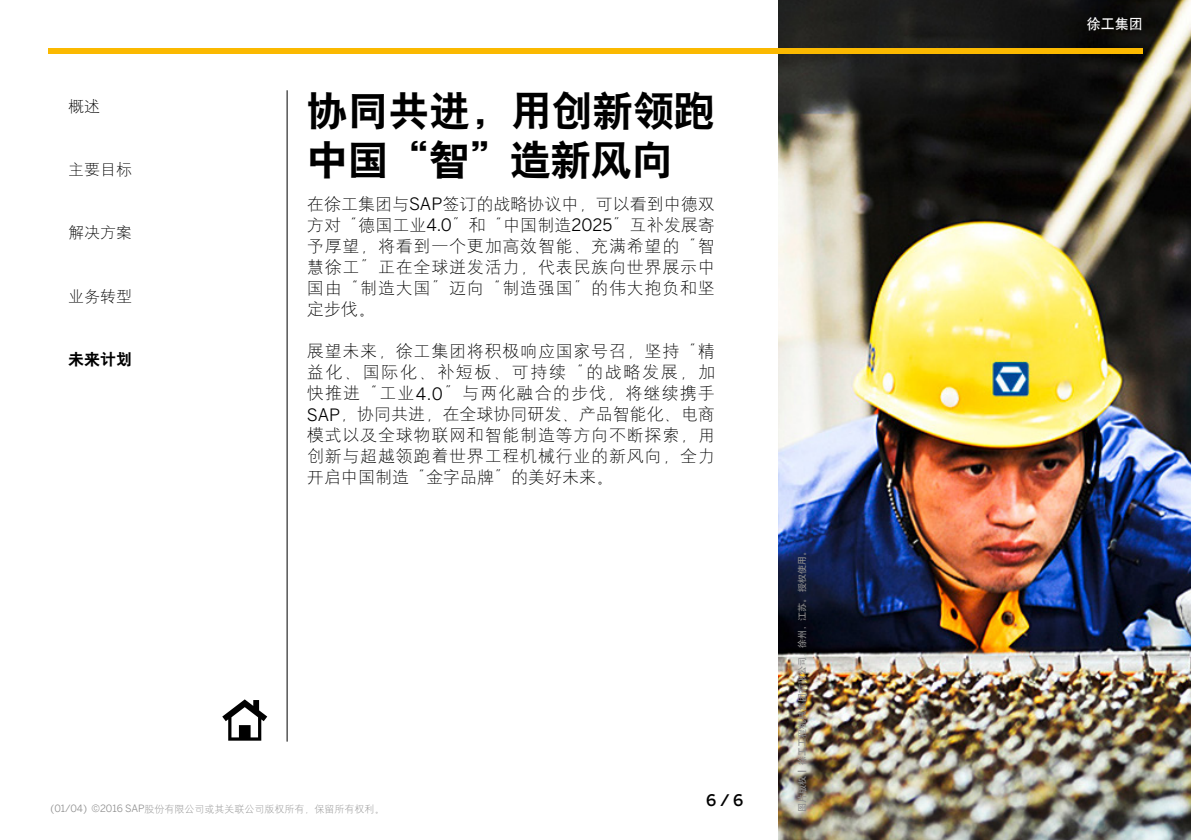
<style>
.page{position:relative;width:1191px;height:840px;background:#fff}
.page>*{position:absolute;margin:0;border:0;box-sizing:border-box;transform-origin:0 0}
.t1{font:41px/49px "H Yb 2 gj";letter-spacing:-.005em;color:#000}
.t2{font:17px/21px "H Yg 1 gj";letter-spacing:.045em;color:#000;text-align:justify}
.t3{font:16px "H Yg 1 gj";color:#000}
.t4{font:16px "H Yb 2 gj";color:#000}
.t5{font:500 16px "Benton Sans";color:#000}
.t6{font:14px "H Yb 1 gj";color:#fff}
.t7{font:10px "H Yg 1 gj";color:#8d8d8d}
.t8{font:9px "H Yb 1 gj";color:#8d8d8d}
.s1{font-family:"Benton Sans"}
.s2{font-family:"Benton Sans";font-weight:500}
</style>
<div class="page">
<img style="left:778px;top:0;width:413px;height:839px">
<hr style="left:287px;top:90px;width:1px;height:651px;background:#000">
<div style="left:48px;top:48px;width:1094px;height:6px;background:#fbb900"></div>
<svg style="left:222px;top:699px;width:45px;height:41px"></svg>
<p class="t3" style="left:68px;top:98px;width:33px">概述</p>
<p class="t3" style="left:68px;top:161px;width:65px">主要目标</p>
<p class="t3" style="left:68px;top:224px;width:65px">解决方案</p>
<p class="t3" style="left:68px;top:287px;width:65px">业务转型</p>
<p class="t4" style="left:68px;top:350px;width:65px">未来计划</p>
<h1 class="t1" style="left:307px;top:86px;width:409px">协同共进，用创新领跑中国“智”造新风向</h1>
<p class="t2" style="left:307px;top:193px;width:409px">在徐工集团与<span class="s1">SAP</span>签订的战略协议中，可以看到中德双方对“德国工业<span class="s1">4.0</span>”和“中国制造<span class="s1">2025</span>”互补发展寄予厚望，将看到一个更加高效智能、充满希望的“智慧徐工”正在全球迸发活力，代表民族向世界展示中国由“制造大国”迈向“制造强国”的伟大抱负和坚定步伐。</p>
<p class="t2" style="left:307px;top:340px;width:409px">展望未来，徐工集团将积极响应国家号召，坚持“精益化、国际化、补短板、可持续“的战略发展，加快推进“工业<span class="s1">4.0</span>”与两化融合的步伐，将继续携手<span class="s1">SAP</span>，协同共进，在全球协同研发、产品智能化、电商模式以及全球物联网和智能制造等方向不断探索，用创新与超越领跑着世界工程机械行业的新风向，全力开启中国制造“金字品牌”的美好未来。</p>
<p class="t7" style="left:50px;top:803px;width:336px"><span class="s1">(01/04) ©2016 SAP</span>股份有限公司或其关联公司版权所有，保留所有权利。</p>
<p class="t5" style="left:706px;top:788px;width:39px">6/6</p>
<p class="t8" style="left:797px;top:811px;width:266px;rotate:-90deg">图片版权 <span class="s2">|</span> 徐工工程机械集团有限公司，徐州，江苏。授权使用。</p>
<p class="t6" style="left:1086px;top:17px;width:57px">徐工集团</p>
</div>
